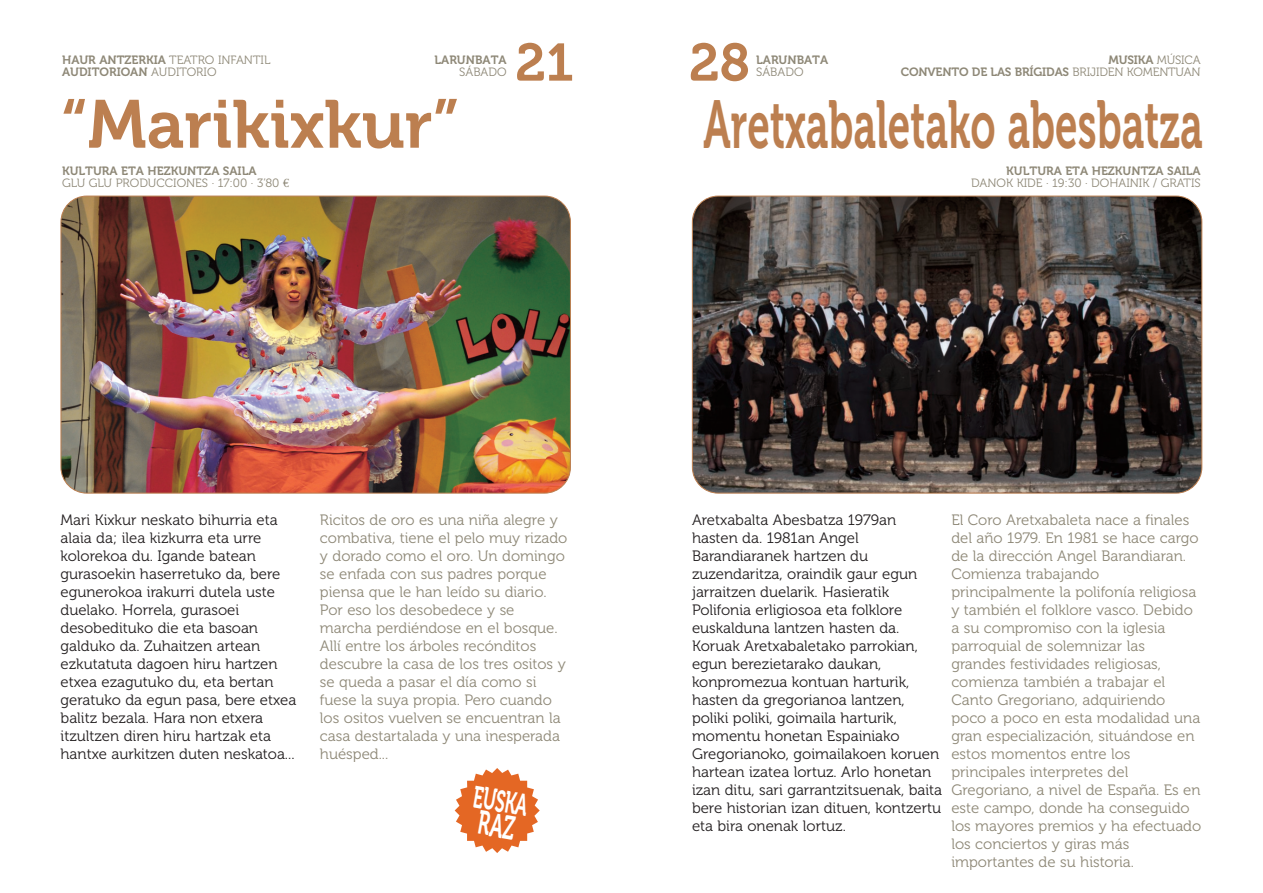
<style>
.page{position:relative;width:1263px;height:893px;background:#fff}
.page>*{position:absolute;margin:0;border:0;box-sizing:border-box;transform-origin:0 0}
.t1{font:67.5px "Museo 700";color:#bc7f50;scale:.6 1}
.t2{font:67.5px "Museo 700";color:#bc7f50}
.t3{font:52.5px "Museo 700";color:#bc7f50}
.t4{font:30.6px "Museo 700";color:#fff;scale:.59 1}
.t5{font:15px/18px "Museo 300";color:#8e8877}
.t6{font:15px/18px "Museo 300";color:#231f20}
.t7{font:12px/12px "Museo 700";color:#8e8877;text-align:right}
.t8{font:12px "Museo 300";color:#8e8877}
.s1{font-family:"Museo 700"}
.s2{font-family:"Museo 300"}
.s3{font-family:"Euro Serif"}
</style>
<div class="page">
<img style="left:61px;top:196px;width:509px;height:297px;border-radius:26px">
<img style="left:692px;top:196px;width:510px;height:297px;border-radius:26px">
<svg style="left:455px;top:768px;width:85px;height:85px"></svg>
<p class="t8" style="left:62px;top:55px;width:210px"><span class="s1">HAUR ANTZERKIA</span> TEATRO INFANTIL</p>
<p class="t7" style="left:62px;top:67px;width:156px">AUDITORIOAN <span class="s2">AUDITORIO</span></p>
<p class="t7" style="left:435px;top:55px;width:74px">LARUNBATA</p>
<p class="t8" style="left:459px;top:67px;width:49px">SÁBADO</p>
<h2 class="t3" style="left:515px;top:43px;width:60px">21</h2>
<h2 class="t3" style="left:689px;top:43px;width:63px">28</h2>
<p class="t7" style="left:756px;top:55px;width:74px">LARUNBATA</p>
<p class="t8" style="left:756px;top:67px;width:49px">SÁBADO</p>
<p class="t7" style="left:901px;top:55px;width:301px">MUSIKA <span class="s2">MÚSICA<br></span>CONVENTO DE LAS BRÍGIDAS <span class="s2">BRIJIDEN KOMENTUAN</span></p>
<h1 class="t2" style="left:61px;top:99px;width:401px">“Marikixkur”</h1>
<h1 class="t1" style="left:704px;top:99px;width:834px">Aretxabaletako abesbatza</h1>
<p class="t7" style="left:62px;top:166px;width:196px">KULTURA ETA HEZKUNTZA SAILA</p>
<p class="t8" style="left:62px;top:178px;width:229px">GLU GLU PRODUCCIONES · 17:00 · 3’80 <span class="s3">€</span></p>
<p class="t7" style="left:1006px;top:166px;width:196px">KULTURA ETA HEZKUNTZA SAILA</p>
<p class="t8" style="left:971px;top:178px;width:231px">DANOK KIDE · 19:30 · DOHAINIK / GRATIS</p>
<p class="t6" style="left:61px;top:512px;width:237px">Mari Kixkur neskato bihurria eta alaia da; ilea kizkurra eta urre kolorekoa du. Igande batean gurasoekin haserretuko da, bere egunerokoa irakurri dutela uste duelako. Horrela, gurasoei desobedituko die eta basoan galduko da. Zuhaitzen artean ezkutatuta dagoen hiru hartzen etxea ezagutuko du, eta bertan geratuko da egun pasa, bere etxea balitz bezala. Hara non etxera itzultzen diren hiru hartzak eta hantxe aurkitzen duten neskatoa...</p>
<p class="t5" style="left:320px;top:512px;width:249px">Ricitos de oro es una niña alegre y combativa, tiene el pelo muy rizado y dorado como el oro. Un domingo se enfada con sus padres porque piensa que le han leído su diario.<br>Por eso los desobedece y se marcha perdiéndose en el bosque.<br>Allí entre los árboles recónditos descubre la casa de los tres ositos y se queda a pasar el día como si fuese la suya propia. Pero cuando los ositos vuelven se encuentran la casa destartalada y una inesperada huésped...</p>
<p class="t6" style="left:692px;top:512px;width:252px">Aretxabalta Abesbatza 1979an hasten da. 1981an Angel<br>Barandiaranek hartzen du zuzendaritza, oraindik gaur egun jarraitzen duelarik. Hasieratik<br>Polifonia erligiosoa eta folklore euskalduna lantzen hasten da.<br>Koruak Aretxabaletako parrokian, egun berezietarako daukan, konpromezua kontuan harturik, hasten da gregorianoa lantzen, poliki poliki, goimaila harturik, momentu honetan Espainiako<br>Gregorianoko, goimailakoen koruen hartean izatea lortuz. Arlo honetan izan ditu, sari garrantzitsuenak, baita bere historian izan dituen, kontzertu eta bira onenak lortuz.</p>
<p class="t5" style="left:951px;top:512px;width:251px">El Coro Aretxabaleta nace a finales del año 1979. En 1981 se hace cargo de la dirección Angel Barandiaran.<br>Comienza trabajando principalmente la polifonía religiosa y también el folklore vasco. Debido a su compromiso con la iglesia parroquial de solemnizar las grandes festividades religiosas, comienza también a trabajar el<br>Canto Gregoriano, adquiriendo poco a poco en esta modalidad una gran especialización, situándose en estos momentos entre los principales interpretes del<br>Gregoriano, a nivel de España. Es en este campo, donde ha conseguido los mayores premios y ha efectuado los conciertos y giras más importantes de su historia.</p>
<h3 class="t4" style="left:475px;top:785px;width:95px;rotate:10deg">EUSKA</h3>
</div>
